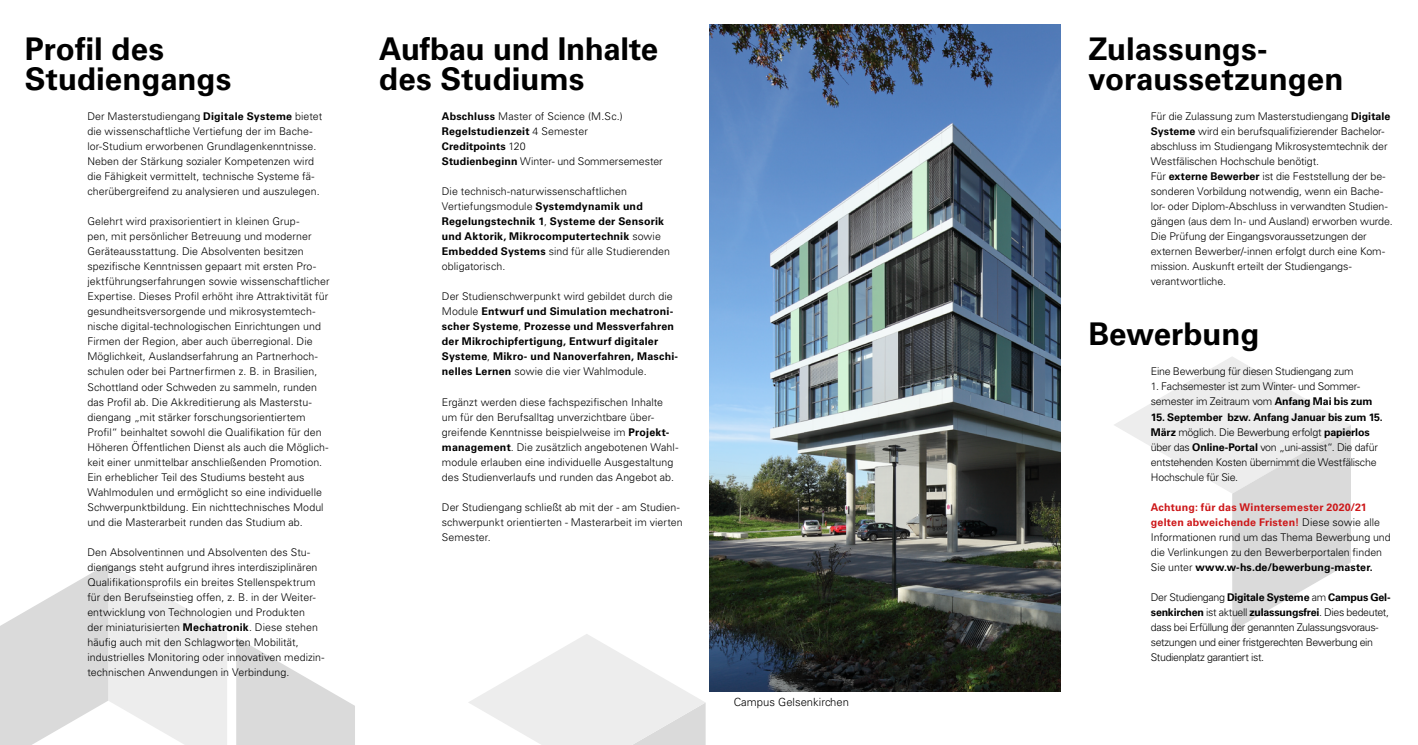
<style>
.page{position:relative;width:1418px;height:745px;background:#fff}
.page>*{position:absolute;margin:0;border:0;box-sizing:border-box;transform-origin:0 0}
.t1{font:700 31.25px/30px "Univers LT Std";letter-spacing:-.005em;color:#000}
.t2{font:300 11.25px "Univers LT Std";color:#000}
.t3{font:300 10.62px/15px "Univers LT Std";letter-spacing:.005em;color:#000}
.t4{font:700 10.62px/15px "Univers LT Std";letter-spacing:.02em;color:#000}
.t5{font:300 10.62px/15px "Univers LT Std";letter-spacing:-.025em;color:#000}
.t6{font:300 10.62px/15px "Univers LT Std";letter-spacing:-.035em;color:#000}
.s1{font-weight:700}
.s2{font-weight:300}
.s3{font-weight:700;color:#cd1719}
</style>
<div class="page">
<svg style="left:468px;top:634px;width:237px;height:110px"></svg>
<svg style="left:1114px;top:357px;width:236px;height:273px"></svg>
<svg style="left:0;top:564px;width:227px;height:180px"></svg>
<svg style="left:236px;top:637px;width:119px;height:107px"></svg>
<img style="left:710px;top:25px;width:350px;height:666px">
<h1 class="t1" style="left:25px;top:34px;width:208px">Profil des<br>Studiengangs</h1>
<p class="t3" style="left:87px;top:109px;width:236px">Der Masterstudiengang <span class="s1">Digitale Systeme</span> bietet die wissenschaftliche Vertiefung der im Bache&shy;lor-Studium erworbenen Grundlagenkenntnisse.<br>Neben der Stärkung sozialer Kompetenzen wird die Fähigkeit vermittelt, technische Systeme fä&shy;cherübergreifend zu analysieren und auszulegen.</p>
<p class="t3" style="left:87px;top:214px;width:244px">Gelehrt wird praxisorientiert in kleinen Grup-<br>pen, mit persönlicher Betreuung und moderner Geräteausstattung. Die Absolventen besitzen spezifische Kenntnissen gepaart mit ersten Pro&shy;jektführungserfahrungen sowie wissenschaftlicher Expertise. Dieses Profil erhöht ihre Attraktivität für gesundheitsversorgende und mikrosystemtech&shy;nische digital-technologischen Einrichtungen und Firmen der Region, aber auch überregional. Die Möglichkeit, Auslandserfahrung an Partnerhoch&shy;schulen oder bei Partnerfirmen z. B. in Brasilien, Schottland oder Schweden zu sammeln, runden das Profil ab. Die Akkreditierung als Masterstu&shy;diengang „mit stärker forschungsorientiertem Profil“ beinhaltet sowohl die Qualifikation für den Höheren Öffentlichen Dienst als auch die Möglich&shy;keit einer unmittelbar anschließenden Promotion.<br>Ein erheblicher Teil des Studiums besteht aus Wahlmodulen und ermöglicht so eine individuelle Schwerpunktbildung. Ein nichttechnisches Modul und die Masterarbeit runden das Studium ab.</p>
<p class="t3" style="left:87px;top:544px;width:239px">Den Absolventinnen und Absolventen des Stu&shy;diengangs steht aufgrund ihres interdisziplinären Qualifikationsprofils ein breites Stellenspektrum für den Berufseinstieg offen, z. B. in der Weiter&shy;entwicklung von Technologien und Produkten<br>der miniaturisierten <span class="s1">Mechatronik</span>. Diese stehen häufig auch mit den Schlagworten Mobilität, industrielles Monitoring oder innovativen medizin&shy;technischen Anwendungen in Verbindung.</p>
<h1 class="t1" style="left:379px;top:34px;width:280px">Aufbau und Inhalte des Studiums</h1>
<p class="t3" style="left:442px;top:109px;width:222px"><span class="s1">Abschluss</span> Master of Science (M.Sc.)<br><span class="s1">Regelstudienzeit</span> 4 Semester<br><span class="s1">Creditpoints</span> 120<br><span class="s1">Studienbeginn</span> Winter- und Sommersemester</p>
<p class="t4" style="left:442px;top:184px;width:230px"><span class="s2">Die technisch-naturwissenschaftlichen Vertiefungsmodule</span> Systemdynamik und Regelungstechnik 1<span class="s2">,</span> Systeme der Sensorik und Aktorik, Mikrocomputertechnik <span class="s2">sowie </span>Embedded Systems <span class="s2">sind für alle Studierenden obligatorisch.</span></p>
<p class="t4" style="left:442px;top:289px;width:238px"><span class="s2">Der Studienschwerpunkt wird gebildet durch die Module</span> Entwurf und Simulation mechatroni&shy;scher Systeme<span class="s2">,</span> Prozesse und Messverfahren der Mikrochipfertigung, Entwurf digitaler Systeme<span class="s2">,</span> Mikro- und Nanoverfahren, Maschi&shy;nelles Lernen <span class="s2">sowie die vier Wahlmodule.</span></p>
<p class="t3" style="left:442px;top:394px;width:238px">Ergänzt werden diese fachspezifischen Inhalte um für den Berufsalltag unverzichtbare über&shy;greifende Kenntnisse beispielweise im <span class="s1">Projekt&shy;management</span>. Die zusätzlich angebotenen Wahl&shy;module erlauben eine individuelle Ausgestaltung des Studienverlaufs und runden das Angebot ab.</p>
<p class="t3" style="left:442px;top:499px;width:242px">Der Studiengang schließt ab mit der - am Studien&shy;schwerpunkt orientierten - Masterarbeit im vierten<br>Semester.</p>
<p class="t2" style="left:733px;top:694px;width:117px">Campus Gelsenkirchen</p>
<h1 class="t1" style="left:1088px;top:34px;width:257px">Zulassungs&shy;voraussetzungen</h1>
<p class="t3" style="left:1150px;top:109px;width:243px">Für die Zulassung zum Masterstudiengang <span class="s1">Digitale Systeme</span> wird ein berufsqualifizierender Bachelor&shy;abschluss im Studiengang Mikrosystemtechnik der Westfälischen Hochschule benötigt.<br>Für <span class="s1">externe Bewerber</span> ist die Feststellung der be&shy;sonderen Vorbildung notwendig, wenn ein Bache&shy;lor- oder Diplom-Abschluss in verwandten Studien&shy;gängen (aus dem In- und Ausland) erworben wurde.<br>Die Prüfung der Eingangsvoraussetzungen der externen Bewerber/-innen erfolgt durch eine Kom&shy;mission. Auskunft erteilt der Studiengangs&shy;verantwortliche.</p>
<h1 class="t1" style="left:1088px;top:319px;width:173px">Bewerbung</h1>
<p class="t5" style="left:1150px;top:364px;width:204px">Eine Bewerbung für diesen Studiengang zum</p>
<p class="t5" style="left:1150px;top:379px;width:223px">1. Fachsemester ist zum Winter- und Sommer&shy;semester im Zeitraum vom <span class="s1">Anfang Mai bis zum</span></p>
<p class="t5" style="left:1150px;top:409px;width:233px"><span class="s1">15. September bzw. Anfang Januar bis zum 15.<br>März</span> möglich. Die Bewerbung erfolgt <span class="s1">papierlos </span>über das <span class="s1">Online-Portal</span> von „uni-assist“. Die dafür entstehenden Kosten übernimmt die Westfälische Hochschule für Sie.</p>
<p class="t3" style="left:1150px;top:499px;width:241px"><span class="s3">Achtung: für das Wintersemester 2020/21 gelten abweichende Fristen!</span> Diese sowie alle Informationen rund um das Thema Bewerbung und die Verlinkungen zu den Bewerberportalen finden Sie unter <span class="s1">www.w-hs.de/bewerbung-master.</span></p>
<p class="t6" style="left:1150px;top:589px;width:241px">Der Studiengang <span class="s1">Digitale Systeme</span> am <span class="s1">Campus Gel&shy;senkirchen</span> ist aktuell <span class="s1">zulassungsfrei</span>. Dies bedeutet, dass bei Erfüllung der genannten Zulassungsvoraus&shy;setzungen und einer fristgerechten Bewerbung ein Studienplatz garantiert ist.</p>
</div>
